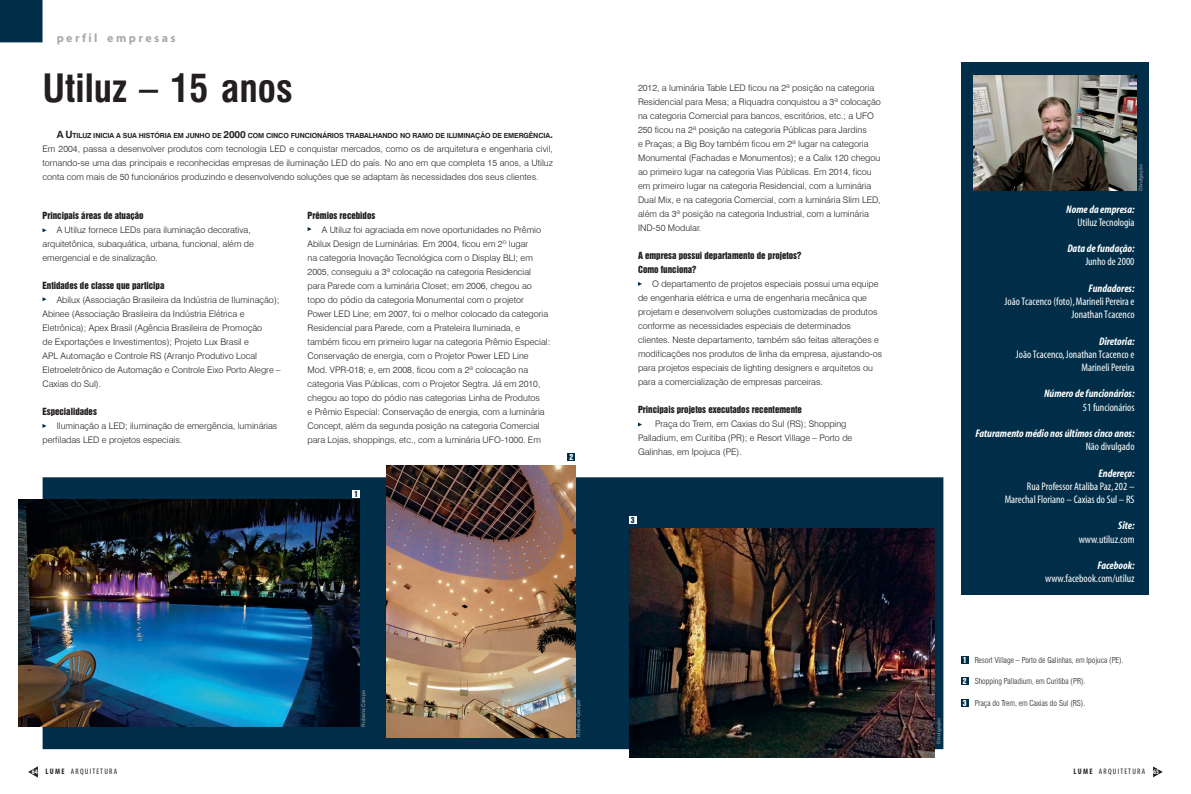
<style>
.page{position:relative;width:1191px;height:794px;background:#fff}
.page>*{position:absolute;margin:0;border:0;box-sizing:border-box;transform-origin:0 0}
.t1{font:700 condensed 38px "Swiss 721 BT";color:#231f20}
.t2{font:700 12px "Myriad";color:#a8a9ad}
.t3{font:condensed 11px/13.2px "Myriad";color:#fff;text-align:right}
.t4{font:italic 700 condensed 11px "Myriad";color:#fff}
.t5{font:300 9px/14px "Swiss 721 BT";color:#231f20}
.t6{font:9px/14px "Swiss 921 BT Regular A";color:#231f20}
.t7{font:300 condensed 8px "Swiss 721 BT";color:#231f20}
.t8{font:condensed 8px "Myriad";color:#231f20}
.t9{font:7.6px "Swiss 921 BT Regular A";color:#fff}
.t10{font:7.6px "Swiss 921 BT Regular A";color:#002e49}
.t11{font:700 7px "Swiss 721 BT";letter-spacing:-.02em;color:#231f20}
.t12{font:700 5px "Swiss 721 BT";color:#808285}
.s1{font-size:10px}
.s2{font-weight:700;font-size:7px;color:#fff}
.s3{font-weight:700}
</style>
<div class="page">
<svg style="left:1153px;top:766px;width:9px;height:11px"></svg>
<svg style="left:28px;top:766px;width:10px;height:11px"></svg>
<div style="left:961px;top:62px;width:187px;height:533px;background:#002e49"></div>
<div style="left:43px;top:477px;width:900px;height:272px;background:#002e49"></div>
<img style="left:973px;top:75px;width:163px;height:116px">
<img style="left:629px;top:528px;width:305px;height:229px">
<svg style="left:42px;top:228px;width:5px;height:4px"></svg>
<svg style="left:42px;top:297px;width:5px;height:4px"></svg>
<svg style="left:42px;top:424px;width:5px;height:4px"></svg>
<svg style="left:307px;top:227px;width:5px;height:4px"></svg>
<div style="left:961px;top:656px;width:7px;height:7px;background:#002e49"></div>
<div style="left:352px;top:490px;width:8px;height:7px;background:#fff"></div>
<div style="left:961px;top:699px;width:7px;height:8px;background:#002e49"></div>
<div style="left:961px;top:678px;width:7px;height:7px;background:#002e49"></div>
<svg style="left:638px;top:282px;width:4px;height:4px"></svg>
<div style="left:629px;top:516px;width:7px;height:8px;background:#fff"></div>
<div style="left:568px;top:453px;width:7px;height:8px;background:#002e49"></div>
<img style="left:386px;top:465px;width:189px;height:272px">
<div style="left:0;top:0;width:42px;height:42px;background:#002e49"></div>
<img style="left:18px;top:500px;width:342px;height:226px">
<h2 class="t2" style="left:57px;top:32px;width:121px">p e r f i l e m p r e s a s</h2>
<h1 class="t1" style="left:42px;top:65px;width:252px">Utiluz – 15 anos</h1>
<p class="t11" style="left:57px;top:131px;width:498px"><span class="s1">A U</span>TILUZ INICIA A SUA HISTÓRIA EM JUNHO DE <span class="s1">2000</span> COM CINCO FUNCIONÁRIOS TRABALHANDO NO RAMO DE ILUMINAÇÃO DE EMERGÊNCIA<span class="s1">.</span></p>
<p class="t5" style="left:43px;top:142px;width:512px;text-align:justify">Em 2004, passa a desenvolver produtos com tecnologia LED e conquistar mercados, como os de arquitetura e engenharia civil, tornando-se uma das principais e reconhecidas empresas de iluminação LED do país. No ano em que completa 15 anos, a Utiluz conta com mais de 50 funcionários produzindo e desenvolvendo soluções que se adaptam às necessidades dos seus clientes.</p>
<p class="t6" style="left:43px;top:208px;width:103px">Principais áreas de atuação</p>
<p class="t5" style="left:43px;top:222px;width:213px;text-indent:14px">A Utiluz fornece LEDs para iluminação decorativa, arquitetônica, subaquática, urbana, funcional, além de emergencial e de sinalização.</p>
<p class="t6" style="left:43px;top:278px;width:123px">Entidades de classe que participa</p>
<p class="t5" style="left:43px;top:292px;width:240px;text-indent:14px">Abilux (Associação Brasileira da Indústria de Iluminação); Abinee (Associação Brasileira da Indústria Elétrica e Eletrônica); Apex Brasil (Agência Brasileira de Promoção<br>de Exportações e Investimentos); Projeto Lux Brasil e<br>APL Automação e Controle RS (Arranjo Produtivo Local Eletroeletrônico de Automação e Controle Eixo Porto Alegre – Caxias do Sul).</p>
<p class="t6" style="left:43px;top:404px;width:56px">Especialidades</p>
<p class="t5" style="left:43px;top:418px;width:236px;text-indent:14px">Iluminação a LED; iluminação de emergência, luminárias perfiladas LED e projetos especiais.</p>
<p class="t6" style="left:307px;top:208px;width:69px">Prêmios recebidos</p>
<p class="t5" style="left:307px;top:222px;width:244px;text-indent:14px">A Utiluz foi agraciada em nove oportunidades no Prêmio Abilux Design de Luminárias. Em 2004, ficou em 2º lugar<br>na categoria Inovação Tecnológica com o Display BLI; em 2005, conseguiu a 3ª colocação na categoria Residencial para Parede com a luminária Closet; em 2006, chegou ao topo do pódio da categoria Monumental com o projetor<br>Power LED Line; em 2007, foi o melhor colocado da categoria Residencial para Parede, com a Prateleira Iluminada, e também ficou em primeiro lugar na categoria Prêmio Especial:<br>Conservação de energia, com o Projetor Power LED Line Mod. VPR-018; e, em 2008, ficou com a 2ª colocação na categoria Vias Públicas, com o Projetor Segtra. Já em 2010, chegou ao topo do pódio nas categorias Linha de Produtos<br>e Prêmio Especial: Conservação de energia, com a luminária Concept, além da segunda posição na categoria Comercial para Lojas, shoppings, etc., com a luminária UFO-1000. Em</p>
<p class="t10" style="left:354px;top:489px;width:5px">1</p>
<p class="t9" style="left:569px;top:452px;width:5px">2</p>
<p class="t5" style="left:638px;top:80px;width:244px">2012, a luminária Table LED ficou na 2ª posição na categoria Residencial para Mesa; a Riquadra conquistou a 3ª colocação na categoria Comercial para bancos, escritórios, etc.; a UFO 250 ficou na 2ª posição na categoria Públicas para Jardins<br>e Praças; a Big Boy também ficou em 2ª lugar na categoria Monumental (Fachadas e Monumentos); e a Calix 120 chegou ao primeiro lugar na categoria Vias Públicas. Em 2014, ficou em primeiro lugar na categoria Residencial, com a luminária Dual Mix, e na categoria Comercial, com a luminária Slim LED, além da 3ª posição na categoria Industrial, com a luminária IND-50 Modular.</p>
<p class="t6" style="left:638px;top:248px;width:165px">A empresa possui departamento de projetos?<br>Como funciona?</p>
<p class="t5" style="left:638px;top:276px;width:246px;text-indent:14px">O departamento de projetos especiais possui uma equipe de engenharia elétrica e uma de engenharia mecânica que projetam e desenvolvem soluções customizadas de produtos conforme as necessidades especiais de determinados clientes. Neste departamento, também são feitas alterações e modificações nos produtos de linha da empresa, ajustando-os para projetos especiais de lighting designers e arquitetos ou para a comercialização de empresas parceiras.</p>
<p class="t6" style="left:638px;top:402px;width:165px">Principais projetos executados recentemente</p>
<p class="t5" style="left:638px;top:416px;width:216px;text-indent:17px">Praça do Trem, em Caxias do Sul (RS); Shopping<br>Palladium, em Curitiba (PR); e Resort Village – Porto de<br>Galinhas, em Ipojuca (PE).</p>
<p class="t10" style="left:631px;top:515px;width:5px">3</p>
<p class="t12" style="left:360px;top:726px;width:38px;rotate:-90deg">Rubens Campo</p>
<p class="t12" style="left:575px;top:737px;width:38px;rotate:-90deg">Rubens Campo</p>
<p class="t12" style="left:1137px;top:191px;width:28px;rotate:-90deg">Divulgação</p>
<p class="t4" style="left:1066px;top:203px;width:70px">Nome da empresa:</p>
<p class="t3" style="left:1077px;top:216px;width:58px">Utiluz Tecnologia</p>
<p class="t4" style="left:1067px;top:243px;width:69px">Data de fundação:</p>
<p class="t3" style="left:1085px;top:255px;width:51px">Junho de 2000</p>
<p class="t4" style="left:1088px;top:282px;width:47px">Fundadores:</p>
<p class="t3" style="left:1004px;top:295px;width:131px">João Tcacenco (foto), Marineli Pereira e<br>Jonathan Tcacenco</p>
<p class="t4" style="left:1099px;top:335px;width:37px">Diretoria:</p>
<p class="t3" style="left:1016px;top:348px;width:120px">João Tcacenco, Jonathan Tcacenco e<br>Marineli Pereira</p>
<p class="t4" style="left:1044px;top:388px;width:92px">Número de funcionários:</p>
<p class="t3" style="left:1082px;top:401px;width:53px">51 funcionários</p>
<p class="t4" style="left:975px;top:428px;width:161px">Faturamento médio nos últimos cinco anos:</p>
<p class="t3" style="left:1085px;top:440px;width:50px">Não divulgado</p>
<p class="t4" style="left:1098px;top:467px;width:37px">Endereço:</p>
<p class="t3" style="left:1004px;top:480px;width:131px">Rua Professor Ataliba Paz, 202 –<br>Marechal Floriano – Caxias do Sul – RS</p>
<p class="t4" style="left:1118px;top:520px;width:18px">Site:</p>
<p class="t3" style="left:1078px;top:533px;width:57px">www.utiluz.com</p>
<p class="t4" style="left:1097px;top:560px;width:39px">Facebook:</p>
<p class="t3" style="left:1045px;top:572px;width:91px">www.facebook.com/utiluz</p>
<p class="t12" style="left:935px;top:744px;width:28px;rotate:-90deg">Divulgação</p>
<p class="t9" style="left:963px;top:654px;width:5px">1</p>
<p class="t9" style="left:963px;top:676px;width:5px">2</p>
<p class="t9" style="left:963px;top:698px;width:5px">3</p>
<p class="t7" style="left:974px;top:655px;width:150px">Resort Village – Porto de Galinhas, em Ipojuca (PE).</p>
<p class="t7" style="left:974px;top:676px;width:112px">Shopping Palladium, em Curitiba (PR).</p>
<p class="t7" style="left:974px;top:698px;width:112px">Praça do Trem, em Caxias do Sul (RS).</p>
<p class="t8" style="left:32px;top:767px;width:87px"><span class="s2">64</span> <span class="s3">L U M E</span> A R Q U I T E T U R A</p>
<p class="t8" style="left:1073px;top:767px;width:87px"><span class="s3">L U M E</span> A R Q U I T E T U R A <span class="s2">65</span></p>
</div>
